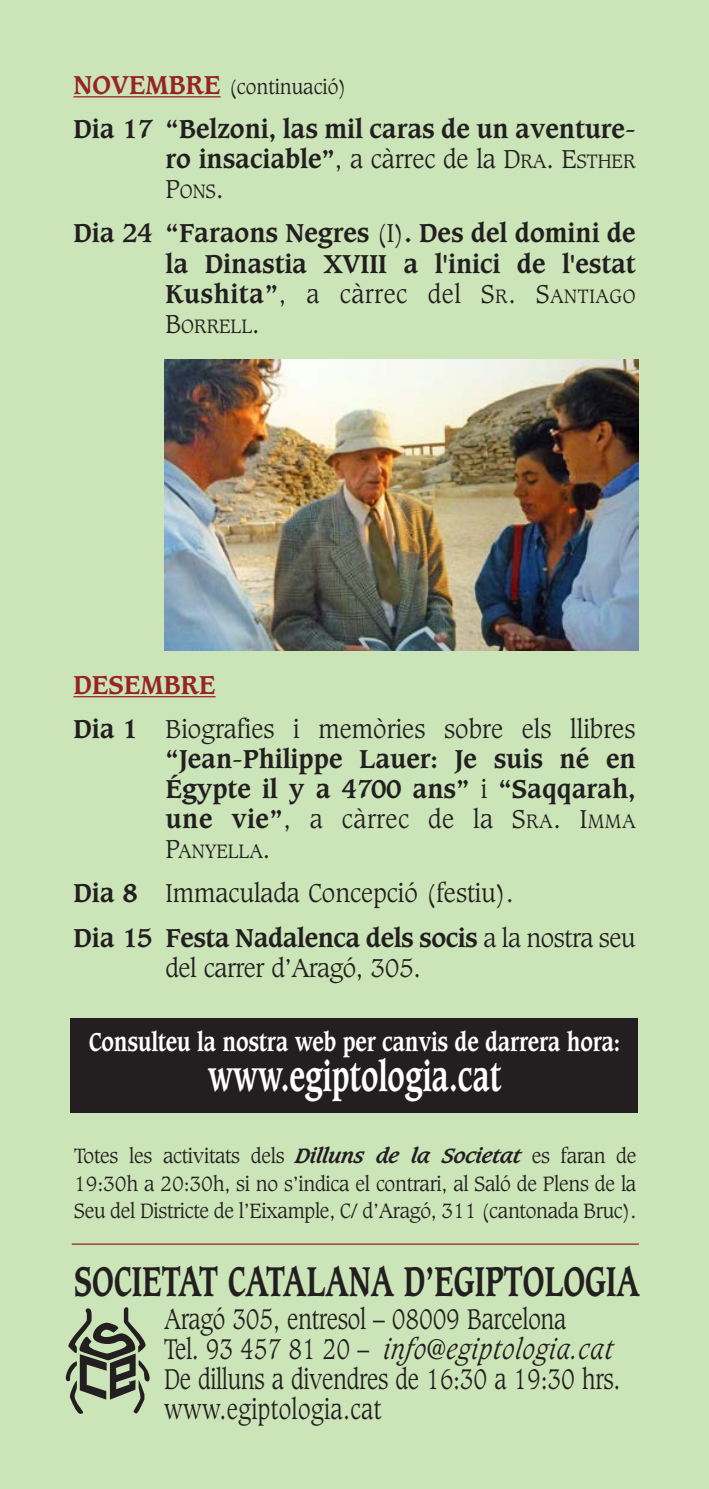
<style>
.page{position:relative;width:709px;height:1489px;background:#fff}
.page>*{position:absolute;margin:0;border:0;box-sizing:border-box;transform-origin:0 0}
.t1{font:700 40.25px "Caxton";color:#231f20;scale:.73 1}
.t2{font:700 40.25px "Caxton";color:#fff;scale:.73 1}
.t3{font:300 27.5px/30px "Caxton";letter-spacing:-.01em;color:#231f20;scale:.85 1}
.t4{font:700 25px/30px "Caxton";color:#231f20;text-align:justify}
.t5{font:300 25px/44.2px "Caxton";color:#231f20}
.t6{font:700 25px "Caxton";letter-spacing:-.01em;color:#fff;scale:.85 1}
.t7{font:300 25px "Caxton";letter-spacing:-.02em;color:#231f20}
.t8{font:300 20px/27.5px "Caxton";letter-spacing:-.01em;color:#231f20;text-align:justify}
.t9{font:300 18.75px "Caxton";color:#231f20}
.s1{font-weight:700;font-size:25px;color:#982326}
.s2{font-weight:300}
.s3{font-weight:300;font-size:18.75px}
.s4{font-size:25px}
.s5{font-weight:700;color:#982326}
.s6{font-weight:700}
.s7{font-weight:700;font-style:italic}
.s8{font-style:italic}
</style>
<div class="page">
<div style="left:0;top:0;width:709px;height:1488px;background:#cbe4b8"></div>
<svg style="left:66px;top:1307px;width:84px;height:106px;background:#8f9e82"></svg>
<hr style="left:72px;top:1243px;width:567px;height:1px;background:#982326">
<hr style="left:73px;top:696px;width:142px;height:1px;background:#982326">
<hr style="left:73px;top:96px;width:148px;height:1px;background:#982326">
<div style="left:71px;top:1018px;width:567px;height:94px;background:#231f20"></div>
<img style="left:165px;top:359px;width:473px;height:291px">
<p class="t8" style="left:73px;top:75px;width:275px"><span class="s1">NOVEMBRE</span> (continuació)</p>
<p class="t4" style="left:73px;top:116px;width:564px;text-align:right">Dia 17 “Belzoni, las mil caras de un aventure&shy;ro insaciable”<span class="s2">, a càrrec de la D</span><span class="s3">RA</span><span class="s2">. E</span><span class="s3">STHER</span></p>
<p class="t9" style="left:165px;top:183px;width:59px"><span class="s4">P</span>ONS<span class="s4">.</span></p>
<p class="t4" style="left:165px;top:220px;width:471px;text-indent:-92px">Dia 24 “Faraons Negres <span class="s2">(I)</span>. Des del domini de la Dinastia XVIII a l'inici de l'estat Kushita”<span class="s2">, a càrrec del S</span><span class="s3">R</span><span class="s2">. S</span><span class="s3">ANTIAGO</span></p>
<p class="t9" style="left:165px;top:317px;width:95px"><span class="s4">B</span>ORRELL<span class="s4">.</span></p>
<p class="t5" style="left:73px;top:664px;width:563px"><span class="s5">DESEMBRE<br></span><span class="s6">Dia 1</span> Biografies i memòries sobre els llibres</p>
<p class="t4" style="left:165px;top:746px;width:471px">“Jean-Philippe Lauer: Je suis né en Égypte il y a 4700 ans” <span class="s2">i</span> “Saqqarah, une vie”<span class="s2">, a càrrec de la S</span><span class="s3">RA</span><span class="s2">. I</span><span class="s3">MMA</span></p>
<p class="t9" style="left:165px;top:842px;width:106px"><span class="s4">P</span>ANYELLA<span class="s4">.</span></p>
<p class="t5" style="left:73px;top:873px;width:563px"><span class="s6">Dia 8</span> Immaculada Concepció (festiu).<br><span class="s6">Dia 15 Festa Nadalenca dels socis</span> a la nostra seu</p>
<p class="t7" style="left:165px;top:956px;width:257px">del carrer d’Aragó, 305.</p>
<p class="t6" style="left:89px;top:1030px;width:626px">Consulteu la nostra web per canvis de darrera hora:</p>
<h1 class="t2" style="left:208px;top:1057px;width:403px">www.egiptologia.cat</h1>
<p class="t8" style="left:74px;top:1143px;width:563px">Totes les activitats dels <span class="s7">Dilluns de la Societat</span> es faran de 19:30h a 20:30h, si no s’indica el contrari, al Saló de Plens de la Seu del Districte de l’Eixample, C/ d’Aragó, 311 (cantonada Bruc).</p>
<h1 class="t1" style="left:74px;top:1262px;width:776px">SOCIETAT CATALANA D’EGIPTOLOGIA</h1>
<p class="t3" style="left:164px;top:1305px;width:538px">Aragó 305, entresol – 08009 Barcelona<br>Tel. 93 457 81 20 – <span class="s8">info@egiptologia.cat </span>De dilluns a divendres de 16:30 a 19:30 hrs. www.egiptologia.cat</p>
</div>
